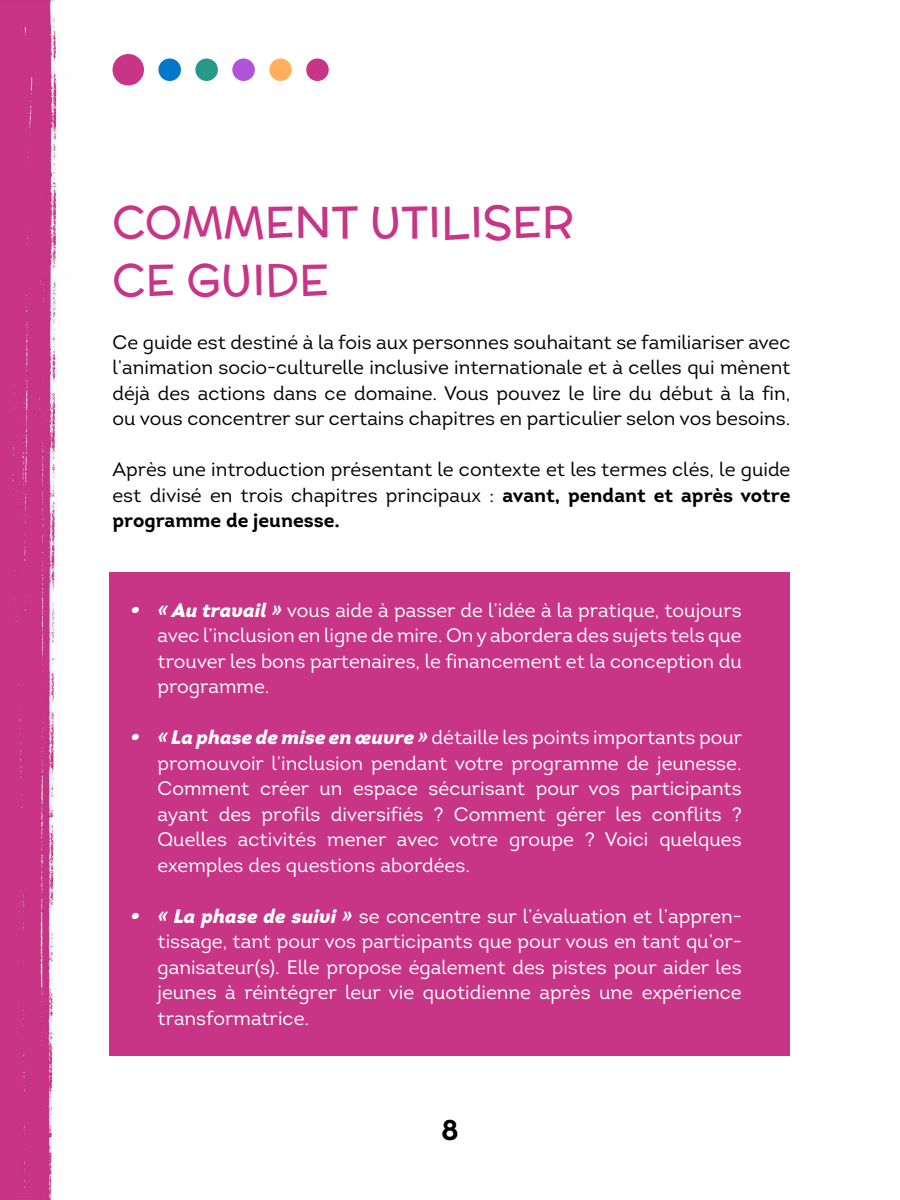
<style>
.page{position:relative;width:900px;height:1200px;background:#fff}
.page>*{position:absolute;margin:0;border:0;box-sizing:border-box;transform-origin:0 0}
.t1{font:45px/58.5px "Fncnly Mc Laren";color:#c83486}
.t2{font:700 28.5px "Spcgrh Intro";color:#000}
.t3{font:19.5px/25.5px "Pjymxw Intro";color:#fff;text-align:justify}
.t4{font:19.5px/25.5px "Pjymxw Intro";color:#000;text-align:justify}
.s1{font-family:"Spcgrh Intro";font-weight:700}
.s2{font-family:"Bpbvbg Intro";font-weight:900;font-style:italic}
</style>
<div class="page">
<img style="left:0;top:0;width:58px;height:1200px">
<div style="left:232px;top:58px;width:23px;height:23px;background:#af53d8;border-radius:50%"></div>
<div style="left:269px;top:58px;width:23px;height:23px;background:#ffb05c;border-radius:50%"></div>
<div style="left:306px;top:58px;width:23px;height:23px;background:#c83486;border-radius:50%"></div>
<div style="left:195px;top:58px;width:23px;height:23px;background:#279989;border-radius:50%"></div>
<div style="left:158px;top:58px;width:23px;height:23px;background:#0077c8;border-radius:50%"></div>
<div style="left:112px;top:54px;width:32px;height:32px;background:#c83486;border-radius:50%"></div>
<div style="left:110px;top:573px;width:680px;height:483px;background:#c83486"></div>
<h2 class="t1" style="left:112px;top:192px;width:463px">COMMENT UTILISER<br>CE GUIDE</h2>
<p class="t4" style="left:112px;top:329px;width:680px">Ce guide est destiné à la fois aux personnes souhaitant se familiariser avec l’animation socio-culturelle inclusive internationale et à celles qui mènent déjà des actions dans ce domaine. Vous pouvez le lire du début à la fin, ou vous concentrer sur certains chapitres en particulier selon vos besoins.</p>
<p class="t4" style="left:112px;top:457px;width:680px">Après une introduction présentant le contexte et les termes clés, le guide est divisé en trois chapitres principaux : <span class="s1">avant, pendant et après votre programme de jeunesse.</span></p>
<p class="t3" style="left:158px;top:597px;width:586px;text-indent:-27px"><span class="s2">• « Au travail »</span> vous aide à passer de l’idée à la pratique, toujours avec l’inclusion en ligne de mire. On y abordera des sujets tels que trouver les bons partenaires, le financement et la conception du programme.</p>
<p class="t3" style="left:158px;top:725px;width:586px;text-indent:-27px"><span class="s2">• « La phase de mise en œuvre »</span> détaille les points importants pour promouvoir l’inclusion pendant votre programme de jeunesse.<br>Comment créer un espace sécurisant pour vos participants ayant des profils diversifiés ? Comment gérer les conflits ?<br>Quelles activités mener avec votre groupe ? Voici quelques exemples des questions abordées.</p>
<p class="t3" style="left:158px;top:903px;width:586px;text-indent:-27px"><span class="s2">• « La phase de suivi »</span> se concentre sur l’évaluation et l’appren&shy;tissage, tant pour vos participants que pour vous en tant qu’or&shy;ganisateur(s). Elle propose également des pistes pour aider les jeunes à réintégrer leur vie quotidienne après une expérience transformatrice.</p>
<h2 class="t2" style="left:441px;top:1112px;width:19px">8</h2>
</div>
